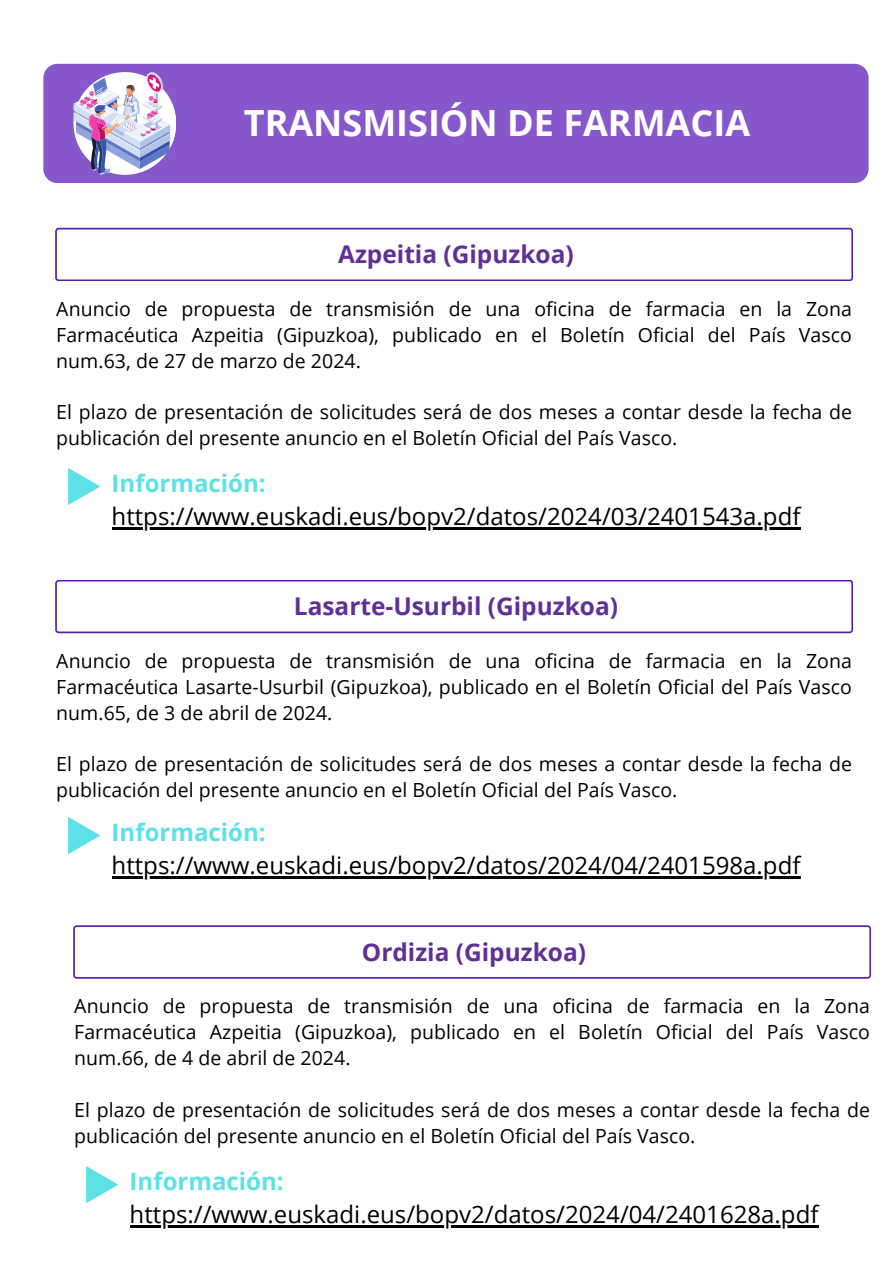
<style>
.page{position:relative;width:894px;height:1264px;background:#fff}
.page>*{position:absolute;margin:0;border:0;box-sizing:border-box;transform-origin:0 0}
.t1{font:700 36px "Open Sans";color:#fff}
.t2{font:700 24.45px "Open Sans";color:#603094}
.t3{font:24px "Open Sans";color:#000}
.t4{font:700 24px "Open Sans";color:#5ce1e6}
.t5{font:19.5px/25.8px "Open Sans";color:#000;text-align:justify}
</style>
<div class="page">
<div style="left:43px;top:64px;width:825px;height:119px;background:#8758cb;border-radius:14px"></div>
<div style="left:73px;top:72px;width:103px;height:103px;background:#fff;border-radius:50%"></div>
<svg style="left:74px;top:72px;width:96px;height:102px"></svg>
<svg style="left:55px;top:228px;width:797px;height:53px"></svg>
<svg style="left:68px;top:468px;width:32px;height:37px"></svg>
<hr style="left:112px;top:527px;width:688px;height:2px;background:#000">
<svg style="left:55px;top:580px;width:797px;height:53px"></svg>
<svg style="left:68px;top:817px;width:32px;height:37px"></svg>
<hr style="left:112px;top:876px;width:688px;height:2px;background:#000">
<svg style="left:73px;top:925px;width:797px;height:53px"></svg>
<svg style="left:86px;top:1166px;width:32px;height:37px"></svg>
<hr style="left:130px;top:1225px;width:688px;height:2px;background:#000">
<p class="t1" style="left:244px;top:97px;width:507px">TRANSMISIÓN DE FARMACIA</p>
<h1 class="t2" style="left:338px;top:237px;width:237px">Azpeitia (Gipuzkoa)</h1>
<h2 class="t5" style="left:56px;top:295px;width:797px">Anuncio de propuesta de transmisión de una oficina de farmacia en la Zona Farmacéutica Azpeitia (Gipuzkoa), publicado en el Boletín Oficial del País Vasco num.63, de 27 de marzo de 2024.</h2>
<p class="t5" style="left:56px;top:399px;width:797px">El plazo de presentación de solicitudes será de dos meses a contar desde la fecha de publicación del presente anuncio en el Boletín Oficial del País Vasco.</p>
<p class="t4" style="left:112px;top:466px;width:155px">Información:</p>
<h3 class="t3" style="left:112px;top:499px;width:690px">https://www.euskadi.eus/bopv2/datos/2024/03/2401543a.pdf</h3>
<h2 class="t2" style="left:294px;top:589px;width:325px">Lasarte-Usurbil (Gipuzkoa)</h2>
<p class="t5" style="left:56px;top:647px;width:797px">Anuncio de propuesta de transmisión de una oficina de farmacia en la Zona Farmacéutica Lasarte-Usurbil (Gipuzkoa), publicado en el Boletín Oficial del País Vasco num.65, de 3 de abril de 2024.</p>
<p class="t5" style="left:56px;top:751px;width:797px">El plazo de presentación de solicitudes será de dos meses a contar desde la fecha de publicación del presente anuncio en el Boletín Oficial del País Vasco.</p>
<h3 class="t4" style="left:112px;top:815px;width:155px">Información:</h3>
<h2 class="t3" style="left:112px;top:848px;width:690px">https://www.euskadi.eus/bopv2/datos/2024/04/2401598a.pdf</h2>
<p class="t2" style="left:362px;top:934px;width:225px">Ordizia (Gipuzkoa)</p>
<p class="t5" style="left:74px;top:992px;width:797px">Anuncio de propuesta de transmisión de una oficina de farmacia en la Zona Farmacéutica Azpeitia (Gipuzkoa), publicado en el Boletín Oficial del País Vasco num.66, de 4 de abril de 2024.</p>
<h3 class="t5" style="left:74px;top:1096px;width:797px">El plazo de presentación de solicitudes será de dos meses a contar desde la fecha de publicación del presente anuncio en el Boletín Oficial del País Vasco.</h3>
<p class="t4" style="left:130px;top:1164px;width:155px">Información:</p>
<p class="t3" style="left:130px;top:1197px;width:690px">https://www.euskadi.eus/bopv2/datos/2024/04/2401628a.pdf</p>
</div>
